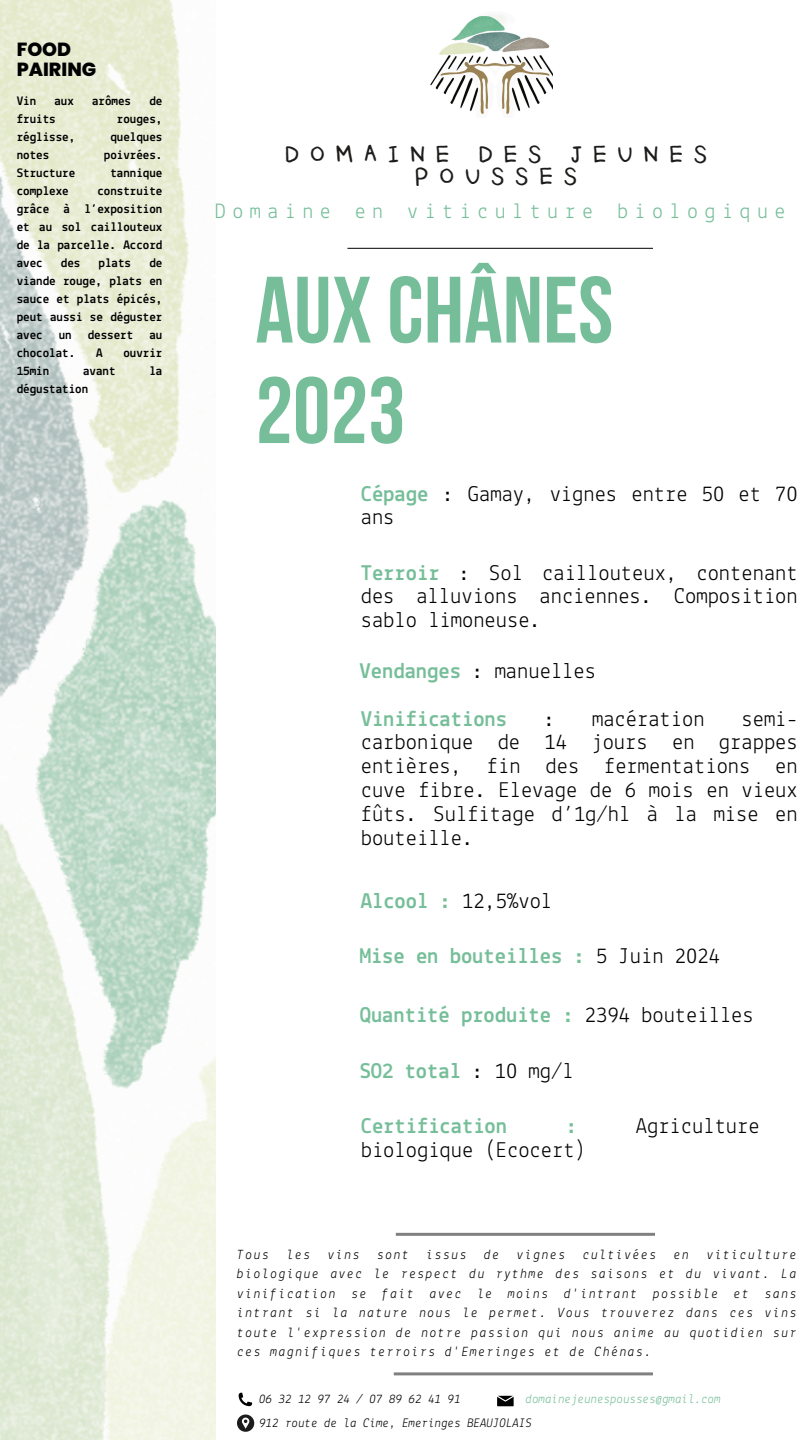
<style>
.page{position:relative;width:810px;height:1440px;background:#fff}
.page>*{position:absolute;margin:0;border:0;box-sizing:border-box;transform-origin:0 0}
.t1{font:700 94px/100.5px "Bebas Neue";letter-spacing:.005em;color:#76be99}
.t2{font:22.5px/23.8px "Lekton";color:#000;text-align:justify}
.t3{font:700 22.5px "Lekton";color:#76be99}
.t4{font:21.9px "Lekton";letter-spacing:.295em;color:#76be99}
.t5{font:800 19px/20.2px "Poppins";color:#000}
.t6{font:700 18.6px/21.8px "Uh Beenamsoyoung";letter-spacing:.615em;color:#1e1c1a}
.t7{font:italic 14px/19.5px "Lekton";letter-spacing:.095em;color:#000;text-align:justify}
.t8{font:700 13px/18px "Lekton";color:#000;text-align:justify}
.t9{font:italic 13px "Lekton";color:#000}
.t10{font:italic 13px "Lekton";color:#76be99}
.s1{font-weight:700;color:#76be99}
.s2{font-weight:400;color:#000}
</style>
<div class="page">
<img style="left:0;top:0;width:216px;height:1440px">
<img style="left:430px;top:15px;width:122px;height:99px">
<hr style="left:396px;top:1233px;width:259px;height:3px;background:#000">
<hr style="left:347px;top:248px;width:306px;height:1px;background:#000">
<hr style="left:394px;top:1372px;width:259px;height:3px;background:#000">
<svg style="left:239px;top:1393px;width:13px;height:13px"></svg>
<svg style="left:237px;top:1415px;width:17px;height:17px"></svg>
<svg style="left:497px;top:1396px;width:17px;height:10px"></svg>
<h2 class="t5" style="left:17px;top:39px;width:81px">FOOD<br>PAIRING</h2>
<h2 class="t8" style="left:17px;top:92px;width:21px">Vin</h2>
<h2 class="t8" style="left:54px;top:92px;width:21px">aux</h2>
<h2 class="t8" style="left:92px;top:92px;width:40px">arômes</h2>
<h2 class="t8" style="left:149px;top:92px;width:14px">de</h2>
<h2 class="t8" style="left:17px;top:110px;width:40px">fruits</h2>
<h2 class="t8" style="left:117px;top:110px;width:47px">rouges,</h2>
<h2 class="t8" style="left:17px;top:128px;width:60px">réglisse,</h2>
<h2 class="t8" style="left:110px;top:128px;width:53px">quelques</h2>
<h2 class="t8" style="left:17px;top:146px;width:34px">notes</h2>
<h2 class="t8" style="left:104px;top:146px;width:60px">poivrées.</h2>
<h2 class="t8" style="left:17px;top:164px;width:60px">Structure</h2>
<h2 class="t8" style="left:110px;top:164px;width:53px">tannique</h2>
<h2 class="t8" style="left:17px;top:182px;width:53px">complexe</h2>
<h2 class="t8" style="left:17px;top:182px;width:147px;text-indent:81px">construite grâce à l’exposition et au sol caillouteux de la parcelle. Accord avec</h2>
<h2 class="t8" style="left:17px;top:254px;width:147px;text-indent:133px">de viande rouge, plats en sauce et plats épicés, peut aussi se déguster avec un dessert au chocolat.</h2>
<h2 class="t8" style="left:61px;top:254px;width:21px">des</h2>
<h2 class="t8" style="left:99px;top:254px;width:34px">plats</h2>
<h2 class="t8" style="left:96px;top:344px;width:8px">A</h2>
<h2 class="t8" style="left:123px;top:344px;width:40px">ouvrir</h2>
<h2 class="t8" style="left:17px;top:362px;width:34px">15min</h2>
<h2 class="t8" style="left:83px;top:362px;width:34px">avant</h2>
<h2 class="t8" style="left:149px;top:362px;width:14px">la</h2>
<h2 class="t8" style="left:17px;top:380px;width:73px">dégustation</h2>
<h1 class="t6" style="left:286px;top:143px;width:165px">DOMAINE</h1>
<h1 class="t6" style="left:479px;top:143px;width:64px">DES</h1>
<h1 class="t6" style="left:416px;top:143px;width:293px;text-indent:156px">JEUNES<br>POUSSES</h1>
<h3 class="t4" style="left:215px;top:202px;width:572px">Domaine en viticulture biologique</h3>
<h3 class="t1" style="left:256px;top:269px;width:359px">AUX CHÂNES<br>2023</h3>
<h2 class="t2" style="left:361px;top:483px;width:439px"><span class="s1">Cépage</span> : Gamay, vignes entre 50 et 70 ans</h2>
<h2 class="t2" style="left:361px;top:562px;width:439px"><span class="s1">Terroir</span> : Sol caillouteux, contenant des alluvions anciennes. Composition sablo limoneuse.</h2>
<h2 class="t2" style="left:360px;top:660px;width:238px"><span class="s1">Vendanges</span> : manuelles</h2>
<h2 class="t3" style="left:361px;top:709px;width:148px">Vinifications</h2>
<h2 class="t2" style="left:544px;top:708px;width:13px">:</h2>
<h2 class="t2" style="left:592px;top:708px;width:114px">macération</h2>
<h2 class="t2" style="left:361px;top:708px;width:439px;text-indent:381px">semi&shy;carbonique de 14 jours en grappes entières, fin des fermentations en cuve fibre. Elevage de 6 mois en vieux fûts. Sulfitage d’1g/hl à la mise en bouteille.</h2>
<h2 class="t2" style="left:361px;top:891px;width:193px"><span class="s1">Alcool :</span> 12,5%vol</h2>
<h2 class="t3" style="left:360px;top:947px;width:362px">Mise en bouteilles : <span class="s2">5 Juin 2024</span></h2>
<p class="t3" style="left:360px;top:1006px;width:396px">Quantité produite : <span class="s2">2394 bouteilles</span></p>
<p class="t3" style="left:360px;top:1061px;width:215px">SO2 total <span class="s2">: 10 mg/l</span></p>
<p class="t3" style="left:361px;top:1116px;width:148px">Certification</p>
<p class="t3" style="left:566px;top:1116px;width:13px">:</p>
<p class="t2" style="left:636px;top:1115px;width:125px">Agriculture</p>
<p class="t2" style="left:361px;top:1139px;width:227px">biologique (Ecocert)</p>
<h2 class="t7" style="left:237px;top:1245px;width:561px">Tous les vins sont issus de vignes cultivées en viticulture biologique avec le respect du rythme des saisons et du vivant. La vinification se fait avec le moins d'intrant possible et sans intrant si la nature nous le permet. Vous trouverez dans ces vins toute l'expression de notre passion qui nous anime au quotidien sur ces magnifiques terroirs d'Emeringes et de Chénas.</h2>
<h4 class="t9" style="left:259px;top:1393px;width:203px">06 32 12 97 24 / 07 89 62 41 91</h4>
<h4 class="t10" style="left:526px;top:1393px;width:196px">domainejeunespousses@gmail.com</h4>
<p class="t9" style="left:259px;top:1417px;width:274px">912 route de la Cime, Emeringes BEAUJOLAIS</p>
</div>
